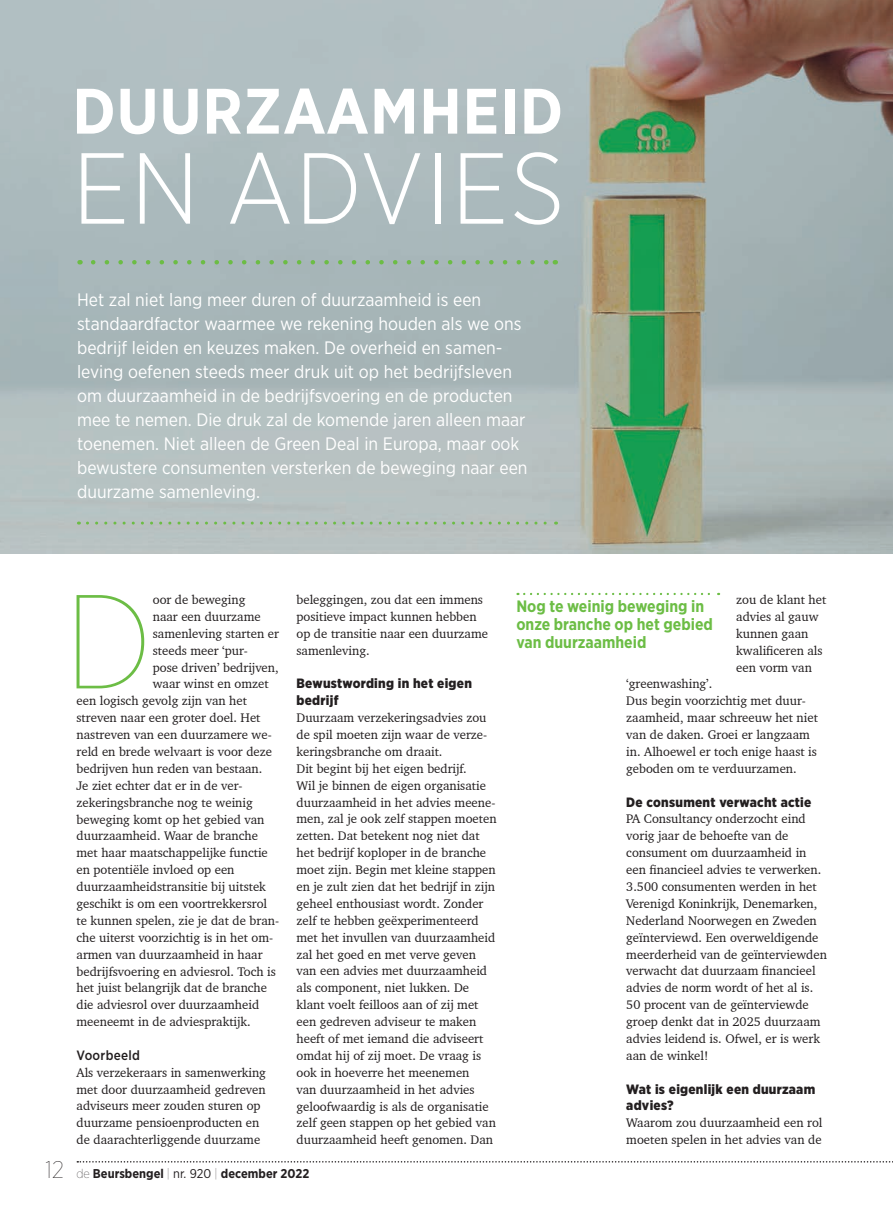
<style>
.page{position:relative;width:893px;height:1208px;background:#fff}
.page>*{position:absolute;margin:0;border:0;box-sizing:border-box;transform-origin:0 0}
.t1{font:100 133.35px "Gotham Narrow";color:#6cbd45}
.t2{font:300 100.65px "Gotham Narrow";letter-spacing:.015em;color:#fff}
.t3{font:700 64.05px "Gotham Narrow";letter-spacing:.015em;color:#fff}
.t4{font:18px/24px "Gotham Narrow";color:#fff}
.t5{font:700 16.5px/18px "Gotham Narrow";color:#6cbd45}
.t6{font:900 13.5px/16.8px "Gotham Narrow";letter-spacing:.02em;color:#231f20}
.t7{font:500 13.5px "Gotham Narrow";letter-spacing:.02em;color:#231f20}
.t8{font:12.75px/17px "Charter BT Pro";color:#231f20}
.t9{font:700 12.75px "Gotham Narrow";color:#231f20}
.s1{font-weight:100;font-size:24px}
.s2{font-weight:100}
.s3{font-weight:400}
</style>
<div class="page">
<svg style="left:77px;top:1161px;width:816px;height:1px"></svg>
<img style="left:0;top:0;width:893px;height:553px">
<svg style="left:93px;top:260px;width:455px;height:4px;background:#97b899"></svg>
<svg style="left:87px;top:521px;width:470px;height:3px"></svg>
<svg style="left:524px;top:593px;width:195px;height:2px"></svg>
<h3 class="t3" style="left:72px;top:70px;width:492px">DUURZAAMHEID</h3>
<h2 class="t2" style="left:72px;top:127px;width:494px">EN ADVIES</h2>
<p class="t4" style="left:77px;top:288px;width:452px">Het zal niet lang meer duren of duurzaamheid is een standaardfactor waarmee we rekening houden als we ons bedrijf leiden en keuzes maken. De overheid en samen&shy;leving oefenen steeds meer druk uit op het bedrijfsleven om duurzaamheid in de bedrijfsvoering en de producten mee te nemen. Die druk zal de komende jaren alleen maar toenemen. Niet alleen de Green Deal in Europa, maar ook bewustere consumenten versterken de beweging naar een duurzame samenleving.</p>
<h1 class="t1" style="left:64px;top:562px;width:90px">D</h1>
<p class="t8" style="left:153px;top:591px;width:94px">oor de beweging</p>
<p class="t8" style="left:153px;top:608px;width:109px">naar een duurzame</p>
<p class="t8" style="left:153px;top:625px;width:128px">samenleving starten er</p>
<p class="t8" style="left:153px;top:642px;width:97px">steeds meer ‘pur-</p>
<p class="t8" style="left:153px;top:658px;width:127px">pose driven’ bedrijven,</p>
<p class="t8" style="left:153px;top:675px;width:117px">waar winst en omzet</p>
<p class="t8" style="left:77px;top:692px;width:172px">een logisch gevolg zijn van het</p>
<p class="t8" style="left:77px;top:709px;width:186px">streven naar een groter doel. Het</p>
<p class="t8" style="left:77px;top:726px;width:197px">nastreven van een duurzamere we-</p>
<p class="t8" style="left:77px;top:743px;width:197px">reld en brede welvaart is voor deze</p>
<p class="t8" style="left:77px;top:760px;width:187px">bedrijven hun reden van bestaan.</p>
<p class="t8" style="left:77px;top:777px;width:168px">Je ziet echter dat er in de ver-</p>
<p class="t8" style="left:77px;top:793px;width:178px">zekeringsbranche nog te weinig</p>
<p class="t8" style="left:77px;top:810px;width:190px">beweging komt op het gebied van</p>
<p class="t8" style="left:77px;top:827px;width:183px">duurzaamheid. Waar de branche</p>
<p class="t8" style="left:77px;top:844px;width:193px">met haar maatschappelijke functie</p>
<p class="t8" style="left:77px;top:861px;width:159px">en potentiële invloed op een</p>
<p class="t8" style="left:77px;top:878px;width:191px">duurzaamheidstransitie bij uitstek</p>
<p class="t8" style="left:77px;top:895px;width:192px">geschikt is om een voortrekkersrol</p>
<p class="t8" style="left:77px;top:912px;width:204px">te kunnen spelen, zie je dat de bran-</p>
<p class="t8" style="left:77px;top:928px;width:198px">che uiterst voorzichtig is in het om-</p>
<p class="t8" style="left:77px;top:945px;width:188px">armen van duurzaamheid in haar</p>
<p class="t8" style="left:77px;top:962px;width:201px">bedrijfsvoering en adviesrol. Toch is</p>
<p class="t8" style="left:77px;top:979px;width:192px">het juist belangrijk dat de branche</p>
<p class="t8" style="left:77px;top:996px;width:184px">die adviesrol over duurzaamheid</p>
<p class="t8" style="left:77px;top:1013px;width:176px">meeneemt in de adviespraktijk.</p>
<p class="t7" style="left:77px;top:1046px;width:65px">Voorbeeld</p>
<p class="t8" style="left:77px;top:1063px;width:191px">Als verzekeraars in samenwerking met door duurzaamheid gedreven adviseurs meer zouden sturen op duurzame pensioenproducten en de daarachterliggende duurzame</p>
<p class="t8" style="left:297px;top:591px;width:193px">beleggingen, zou dat een immens positieve impact kunnen hebben op de transitie naar een duurzame samenleving.</p>
<p class="t6" style="left:297px;top:675px;width:177px">Bewustwording in het eigen bedrijf</p>
<p class="t8" style="left:297px;top:709px;width:202px">Duurzaam verzekeringsadvies zou de spil moeten zijn waar de verze&shy;keringsbranche om draait.<br>Dit begint bij het eigen bedrijf.<br>Wil je binnen de eigen organisatie duurzaamheid in het advies meene&shy;men, zal je ook zelf stappen moeten zetten. Dat betekent nog niet dat het bedrijf koploper in de branche moet zijn. Begin met kleine stappen en je zult zien dat het bedrijf in zijn geheel enthousiast wordt. Zonder zelf te hebben geëxperimenteerd met het invullen van duurzaamheid zal het goed en met verve geven van een advies met duurzaamheid als component, niet lukken. De klant voelt feilloos aan of zij met een gedreven adviseur te maken heeft of met iemand die adviseert omdat hij of zij moet. De vraag is ook in hoeverre het meenemen<br>van duurzaamheid in het advies geloofwaardig is als de organisatie zelf geen stappen op het gebied van duurzaamheid heeft genomen. Dan</p>
<p class="t9" style="left:45px;top:1165px;width:265px"><span class="s1">12</span> <span class="s2">de</span> Beursbengel <span class="s2">|</span> <span class="s3">nr. 920</span> <span class="s2">|</span> december 2022</p>
<p class="t8" style="left:736px;top:591px;width:92px">zou de klant het advies al gauw kunnen gaan kwalificeren als een vorm van</p>
<p class="t8" style="left:626px;top:675px;width:193px">‘greenwashing’.<br>Dus begin voorzichtig met duur&shy;zaamheid, maar schreeuw het niet van de daken. Groei er langzaam in. Alhoewel er toch enige haast is geboden om te verduurzamen.</p>
<p class="t6" style="left:626px;top:793px;width:187px">De consument verwacht actie</p>
<p class="t8" style="left:626px;top:810px;width:202px">PA Consultancy onderzocht eind vorig jaar de behoefte van de consument om duurzaamheid in een financieel advies te verwerken.<br>3.500 consumenten werden in het<br>Verenigd Koninkrijk, Denemarken,<br>Nederland Noorwegen en Zweden geïnterviewd. Een overweldigende meerderheid van de geïnterviewden verwacht dat duurzaam financieel advies de norm wordt of het al is.<br>50 procent van de geïnterviewde groep denkt dat in 2025 duurzaam advies leidend is. Ofwel, er is werk aan de winkel!</p>
<p class="t6" style="left:626px;top:1080px;width:190px">Wat is eigenlijk een duurzaam advies?</p>
<p class="t8" style="left:626px;top:1114px;width:198px">Waarom zou duurzaamheid een rol moeten spelen in het advies van de</p>
<p class="t5" style="left:516px;top:597px;width:198px">Nog te weinig beweging in onze branche op het gebied van duurzaamheid</p>
</div>
